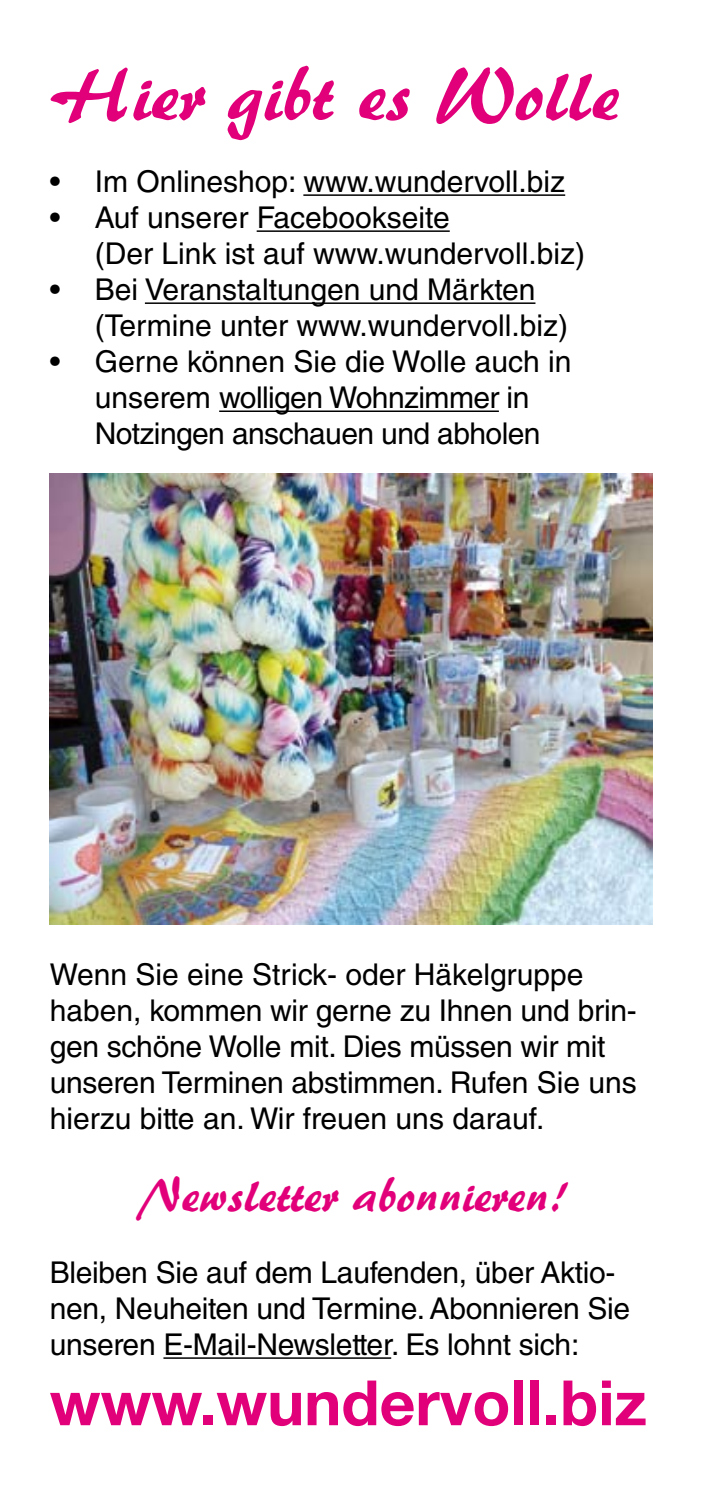
<style>
.page{position:relative;width:709px;height:1489px;background:#fff}
.page>*{position:absolute;margin:0;border:0;box-sizing:border-box;transform-origin:0 0}
.t1{font:75px "Patrick Normal";color:#e2007a}
.t2{font:700 62.5px "Helvetica Neue LT Std";color:#e2007a}
.t3{font:47.5px "Patrick Normal";color:#e2007a}
.t4{font:30px/36px "Helvetica LT Std";letter-spacing:-.01em;color:#000}
</style>
<div class="page">
<hr style="left:303px;top:194px;width:262px;height:2px;background:#000">
<hr style="left:257px;top:230px;width:193px;height:2px;background:#000">
<hr style="left:145px;top:302px;width:390px;height:2px;background:#000">
<hr style="left:219px;top:410px;width:280px;height:2px;background:#000">
<hr style="left:163px;top:1357px;width:228px;height:1px;background:#000">
<img style="left:50px;top:473px;width:602px;height:451px">
<h1 class="t1" style="left:50px;top:50px;width:570px">Hier gibt es Wolle</h1>
<p class="t4" style="left:50px;top:163px;width:517px">• Im Onlineshop: www.wundervoll.biz</p>
<p class="t4" style="left:95px;top:199px;width:492px;text-indent:-45px">• Auf unserer Facebookseite<br>(Der Link ist auf www.wundervoll.biz)</p>
<p class="t4" style="left:95px;top:271px;width:475px;text-indent:-45px">• Bei Veranstaltungen und Märkten (Termine unter www.wundervoll.biz)</p>
<p class="t4" style="left:50px;top:343px;width:523px;text-align:center">• Gerne können Sie die Wolle auch in unserem wolligen Wohnzimmer in<br>Notzingen anschauen und abholen</p>
<p class="t4" style="left:50px;top:955px;width:589px">Wenn Sie eine Strick- oder Häkelgruppe haben, kommen wir gerne zu Ihnen und brin&shy;gen schöne Wolle mit. Dies müssen wir mit unseren Terminen abstimmen. Rufen Sie uns hierzu bitte an. Wir freuen uns darauf.</p>
<h3 class="t3" style="left:139px;top:1166px;width:426px">Newsletter abonnieren!</h3>
<p class="t4" style="left:50px;top:1254px;width:582px">Bleiben Sie auf dem Laufenden, über Aktio&shy;nen, Neuheiten und Termine. Abonnieren Sie unseren E-Mail-Newsletter. Es lohnt sich:</p>
<h2 class="t2" style="left:50px;top:1364px;width:598px">www.wundervoll.biz</h2>
</div>
